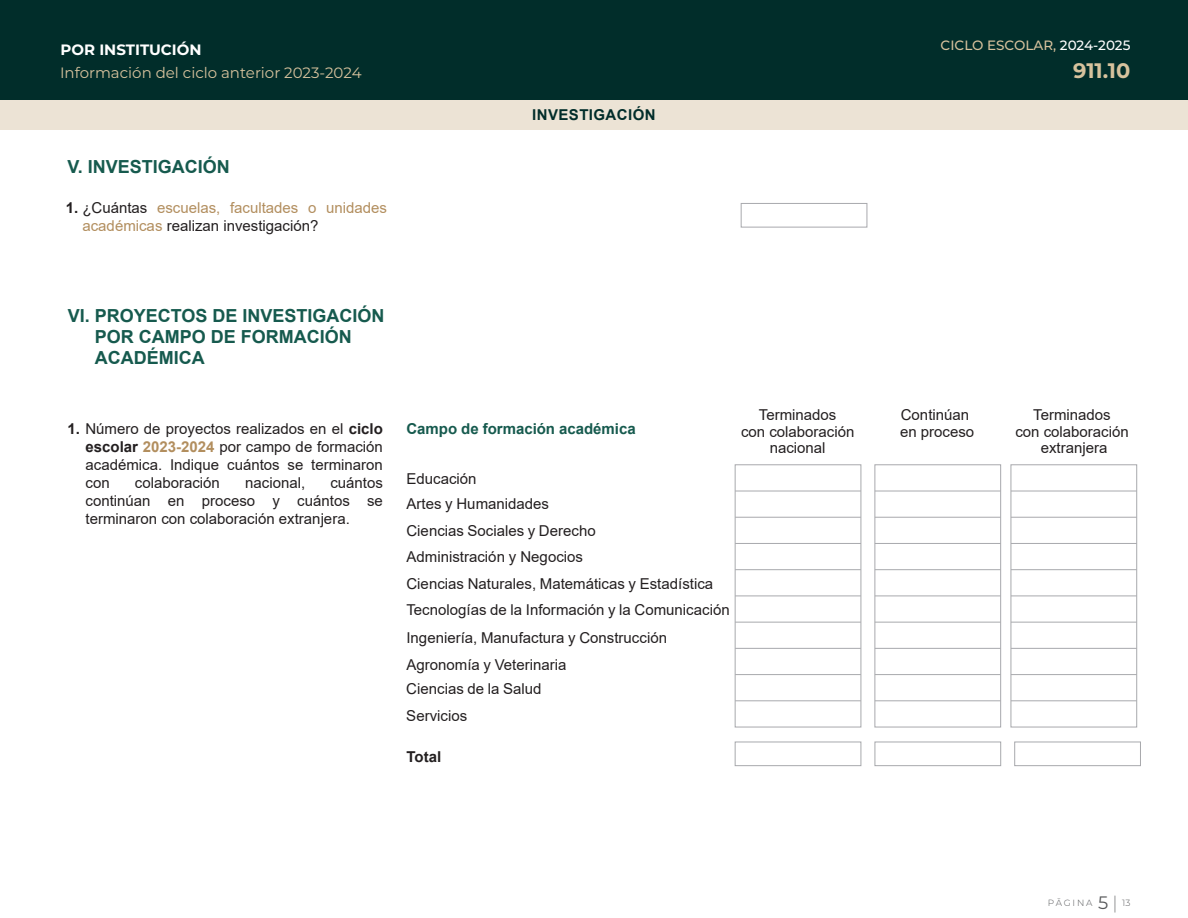
<style>
.page{position:relative;width:1188px;height:918px;background:#fff}
.page>*{position:absolute;margin:0;border:0;box-sizing:border-box;transform-origin:0 0}
.t1{font:700 21px "Montserrat";color:#d7c29d}
.t2{font:700 18px/21px "Arial";color:#165a4e}
.t3{font:15px/18px "Arial";color:#231f20}
.t4{font:15px/18px "Arial";color:#b28e5e}
.t5{font:15px "Montserrat";color:#d7c29d}
.t6{font:700 15px "Arial";color:#165a4e}
.t7{font:700 15px "Montserrat";color:#fff}
.t8{font:700 15px "Arial";letter-spacing:.03em;color:#012d2a}
.t9{font:700 15px "Arial";color:#231f20}
.t10{font:500 13.5px "Montserrat";color:#d7c29d}
.t11{font:300 9px "Montserrat";letter-spacing:.195em;color:#57585a}
.s1{color:#fff}
.s2{font-weight:700;color:#231f20}
.s3{color:#231f20}
.s4{font-weight:700}
.s5{font-weight:700;color:#b28e5e}
.s6{font-weight:400;font-size:18px}
.s7{font-weight:200;font-size:18px}
</style>
<div class="page">
<hr style="left:735px;top:569px;width:126px;height:1px;background:#a8a9ad">
<hr style="left:735px;top:543px;width:126px;height:1px;background:#a8a9ad">
<hr style="left:735px;top:596px;width:126px;height:1px;background:#a8a9ad">
<hr style="left:735px;top:622px;width:126px;height:1px;background:#a8a9ad">
<hr style="left:735px;top:648px;width:126px;height:1px;background:#a8a9ad">
<hr style="left:735px;top:674px;width:126px;height:1px;background:#a8a9ad">
<hr style="left:735px;top:701px;width:126px;height:1px;background:#a8a9ad">
<hr style="left:735px;top:517px;width:126px;height:1px;background:#a8a9ad">
<hr style="left:735px;top:491px;width:126px;height:1px;background:#a8a9ad">
<div style="left:0;top:0;width:1188px;height:100px;background:#012d2a"></div>
<div style="left:741px;top:203px;width:126px;height:24px;border:1px solid #a8a9ad"></div>
<div style="left:735px;top:742px;width:126px;height:24px;border:1px solid #a8a9ad"></div>
<div style="left:735px;top:465px;width:126px;height:262px;border:1px solid #a8a9ad"></div>
<hr style="left:875px;top:569px;width:126px;height:1px;background:#a8a9ad">
<hr style="left:875px;top:543px;width:126px;height:1px;background:#a8a9ad">
<hr style="left:875px;top:596px;width:126px;height:1px;background:#a8a9ad">
<hr style="left:875px;top:622px;width:126px;height:1px;background:#a8a9ad">
<hr style="left:875px;top:648px;width:126px;height:1px;background:#a8a9ad">
<hr style="left:875px;top:674px;width:126px;height:1px;background:#a8a9ad">
<hr style="left:875px;top:701px;width:126px;height:1px;background:#a8a9ad">
<hr style="left:875px;top:517px;width:126px;height:1px;background:#a8a9ad">
<hr style="left:875px;top:491px;width:126px;height:1px;background:#a8a9ad">
<div style="left:875px;top:465px;width:126px;height:262px;border:1px solid #a8a9ad"></div>
<hr style="left:1011px;top:569px;width:126px;height:1px;background:#a8a9ad">
<hr style="left:1011px;top:543px;width:126px;height:1px;background:#a8a9ad">
<hr style="left:1011px;top:596px;width:126px;height:1px;background:#a8a9ad">
<hr style="left:1011px;top:622px;width:126px;height:1px;background:#a8a9ad">
<hr style="left:1011px;top:648px;width:126px;height:1px;background:#a8a9ad">
<hr style="left:1011px;top:674px;width:126px;height:1px;background:#a8a9ad">
<hr style="left:1011px;top:701px;width:126px;height:1px;background:#a8a9ad">
<hr style="left:1011px;top:517px;width:126px;height:1px;background:#a8a9ad">
<hr style="left:1011px;top:491px;width:126px;height:1px;background:#a8a9ad">
<div style="left:1011px;top:465px;width:126px;height:262px;border:1px solid #a8a9ad"></div>
<div style="left:875px;top:742px;width:126px;height:24px;border:1px solid #a8a9ad"></div>
<div style="left:1014px;top:742px;width:127px;height:24px;border:1px solid #a8a9ad"></div>
<div style="left:0;top:100px;width:1188px;height:30px;background:#ece3d5"></div>
<p class="t7" style="left:60px;top:39px;width:143px">POR INSTITUCIÓN</p>
<p class="t10" style="left:941px;top:36px;width:191px">CICLO ESCOLAR, <span class="s1">2024-2025</span></p>
<p class="t5" style="left:60px;top:63px;width:303px">Información del ciclo anterior 2023-2024</p>
<h1 class="t1" style="left:1073px;top:56px;width:59px">911.10</h1>
<p class="t8" style="left:532px;top:104px;width:125px">INVESTIGACIÓN</p>
<p class="t2" style="left:67px;top:157px;width:164px">V. INVESTIGACIÓN</p>
<p class="t4" style="left:82px;top:199px;width:306px;text-indent:-16px"><span class="s2">1.</span> <span class="s3">¿Cuántas</span> escuelas, facultades o unidades académicas <span class="s3">realizan investigación?</span></p>
<p class="t2" style="left:95px;top:305px;width:291px;text-indent:-27px">VI. PROYECTOS DE INVESTIGACIÓN<br>POR CAMPO DE FORMACIÓN<br>ACADÉMICA</p>
<p class="t3" style="left:86px;top:420px;width:299px;text-align:justify;text-indent:-18px"><span class="s4">1.</span> Número de proyectos realizados en el <span class="s4">ciclo escolar</span> <span class="s5">2023-2024</span> por campo de formación académica. Indique cuántos se terminaron con</p>
<p class="t3" style="left:86px;top:474px;width:299px;text-align:justify;text-indent:245px">cuántos continúan en proceso y cuántos se terminaron con colaboración extranjera.</p>
<p class="t3" style="left:135px;top:474px;width:87px">colaboración</p>
<p class="t3" style="left:245px;top:474px;width:62px">nacional,</p>
<p class="t6" style="left:406px;top:418px;width:231px">Campo de formación académica</p>
<p class="t3" style="left:406px;top:466px;width:144px;line-height:25px">Educación<br>Artes y Humanidades</p>
<p class="t3" style="left:406px;top:517px;width:325px;line-height:26.5px">Ciencias Sociales y Derecho<br>Administración y Negocios<br>Ciencias Naturales, Matemáticas y Estadística Tecnologías de la Información y la Comunicación</p>
<p class="t3" style="left:406px;top:625px;width:262px;line-height:26.5px">Ingeniería, Manufactura y Construcción<br>Agronomía y Veterinaria</p>
<p class="t3" style="left:406px;top:675px;width:137px;line-height:27px">Ciencias de la Salud<br>Servicios</p>
<p class="t9" style="left:406px;top:746px;width:36px">Total</p>
<p class="t3" style="left:900px;top:407px;width:76px;line-height:16.5px">Continúan en proceso</p>
<p class="t3" style="left:741px;top:407px;width:115px;line-height:16.5px;text-align:center">Terminados<br>con colaboración nacional</p>
<p class="t3" style="left:1015px;top:407px;width:115px;line-height:16.5px;text-align:center">Terminados<br>con colaboración extranjera</p>
<p class="t11" style="left:1048px;top:896px;width:84px">PĀGINA <span class="s6">5</span><span class="s7">|</span> 13</p>
</div>
